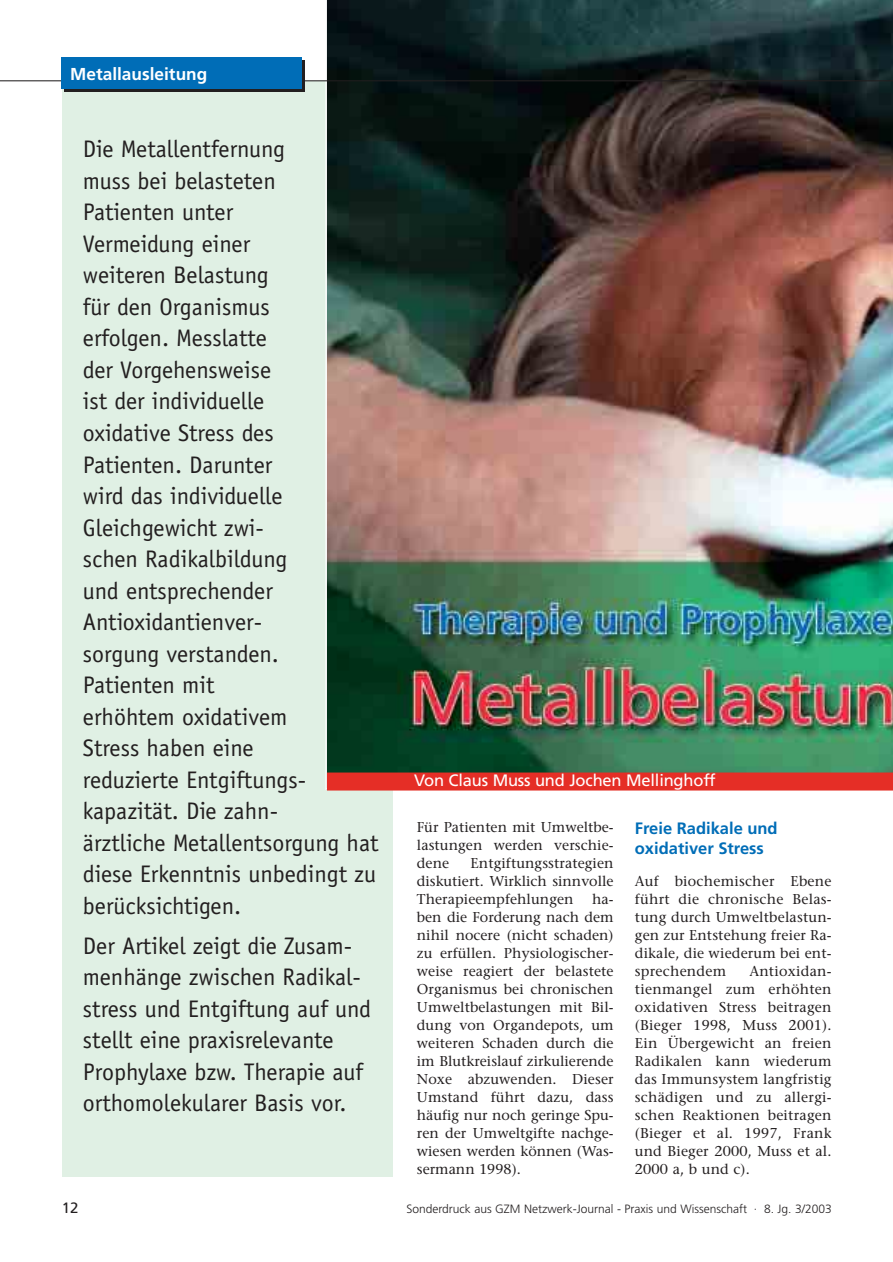
<style>
.page{position:relative;width:893px;height:1262px;background:#fff}
.page>*{position:absolute;margin:0;border:0;box-sizing:border-box;transform-origin:0 0}
.t1{font:24px/31.5px "Officina Sans";color:#231f20}
.t2{font:700 17.25px "Frutiger";color:#fff}
.t3{font:16.5px "Frutiger";letter-spacing:-.01em;color:#fff}
.t4{font:700 16.5px/20.2px "Frutiger";color:#006db7}
.t5{font:15px "Frutiger";color:#231f20}
.t6{font:14.25px/18px "Stone Serif";letter-spacing:.005em;color:#231f20;text-align:justify}
.t7{font:300 12px "Frutiger";color:#231f20}
</style>
<div class="page">
<div style="left:62px;top:81px;width:330px;height:1095px;background:#e0f0e4"></div>
<img style="left:325px;top:0;width:567px;height:790px">
<div style="left:327px;top:772px;width:565px;height:18px;background:#e52e26"></div>
<hr style="left:0;top:80px;width:892px;height:1px;background:#231f20">
<div style="left:64px;top:60px;width:240px;height:31px;background:#231f20"></div>
<div style="left:62px;top:57px;width:240px;height:32px;background:#006db7"></div>
<p class="t2" style="left:70px;top:67px;width:139px">Metallausleitung</p>
<p class="t1" style="left:83px;top:135px;width:297px">Die Metallentfernung<br>muss bei belasteten<br>Patienten unter<br>Vermeidung einer<br>weiteren Belastung<br>für den Organismus<br>erfolgen. Messlatte<br>der Vorgehensweise<br>ist der individuelle<br>oxidative Stress des<br>Patienten. Darunter<br>wird das individuelle<br>Gleichgewicht zwi-<br>schen Radikalbildung<br>und entsprechender<br>Antioxidantienver-<br>sorgung verstanden.<br>Patienten mit<br>erhöhtem oxidativem<br>Stress haben eine<br>reduzierte Entgiftungs&shy;kapazität. Die zahn-<br>ärztliche Metallentsorgung hat diese Erkenntnis unbedingt zu berücksichtigen.</p>
<h1 class="t1" style="left:83px;top:931px;width:290px">Der Artikel zeigt die Zusam&shy;menhänge zwischen Radikal&shy;stress und Entgiftung auf und stellt eine praxisrelevante<br>Prophylaxe bzw. Therapie auf orthomolekularer Basis vor.</h1>
<p class="t3" style="left:414px;top:774px;width:303px">Von Claus Muss und Jochen Mellinghoff</p>
<p class="t6" style="left:417px;top:819px;width:198px">Für Patienten mit Umweltbe&shy;lastungen werden verschie&shy;dene</p>
<p class="t4" style="left:635px;top:819px;width:144px">Freie Radikale und oxidativer Stress</p>
<p class="t6" style="left:635px;top:873px;width:198px">Auf biochemischer Ebene führt die chronische Belas&shy;tung durch Umweltbelastun&shy;gen zur Entstehung freier Ra&shy;dikale, die wiederum bei ent&shy;sprechendem</p>
<p class="t6" style="left:417px;top:855px;width:198px;text-indent:54px">Entgiftungsstrategien diskutiert. Wirklich sinnvolle Therapieempfehlungen</p>
<p class="t6" style="left:417px;top:891px;width:198px;text-indent:175px">ha&shy;ben die Forderung nach dem nihil nocere (nicht schaden) zu erfüllen. Physiologischer&shy;weise reagiert der belastete Organismus bei chronischen Umweltbelastungen mit Bil&shy;dung von Organdepots, um weiteren Schaden durch die im Blutkreislauf zirkulierende Noxe abzuwenden. Dieser Umstand führt dazu, dass häufig nur noch geringe Spu&shy;ren der Umweltgifte nachge&shy;wiesen werden können (Was&shy;sermann 1998).</p>
<p class="t6" style="left:635px;top:963px;width:198px;text-indent:114px">Antioxidan&shy;tienmangel zum erhöhten oxidativen Stress beitragen (Bieger 1998, Muss 2001).<br>Ein Übergewicht an freien Radikalen kann wiederum das Immunsystem langfristig schädigen und zu allergi&shy;schen Reaktionen beitragen (Bieger et al. 1997, Frank und Bieger 2000, Muss et al.<br>2000 a, b und c).</p>
<p class="t5" style="left:62px;top:1202px;width:18px">12</p>
<p class="t7" style="left:406px;top:1204px;width:427px">Sonderdruck aus GZM Netzwerk-Journal - Praxis und Wissenschaft · 8. Jg. 3/2003</p>
</div>
